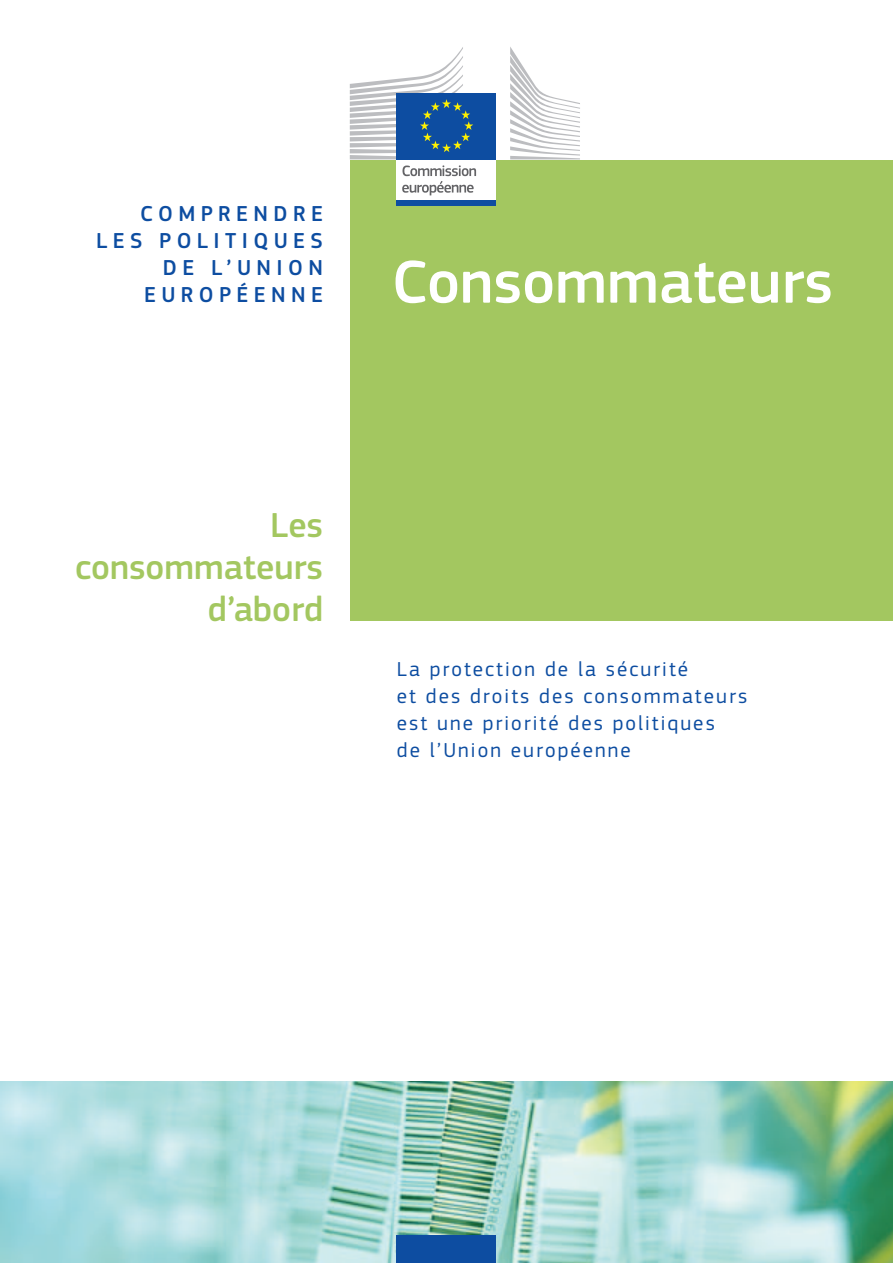
<style>
.page{position:relative;width:893px;height:1263px;background:#fff}
.page>*{position:absolute;margin:0;border:0;box-sizing:border-box;transform-origin:0 0}
.CV_Heading01{font:500 63px "EC Square Sans Pro";color:#fff}
.CV_Heading02{font:500 36px/42px "EC Square Sans Pro";color:#a3c760;text-align:right}
.CV_Heading04{font:500 22.5px/27px "EC Square Sans Pro";letter-spacing:.24em;color:#0d4da1;text-align:right}
.CV_Heading03{font:21px/27px "EC Square Sans Pro";letter-spacing:.1em;color:#0d4da1}
</style>
<div class="page">
<div style="left:350px;top:160px;width:543px;height:461px;background:#a3c760"></div>
<img style="left:0;top:1081px;width:893px;height:182px">
<div style="left:397px;top:157px;width:99px;height:45px;background:#fff"></div>
<div style="left:397px;top:93px;width:99px;height:66px;background:#0d4da1"></div>
<svg style="left:350px;top:47px;width:123px;height:112px"></svg>
<div style="left:397px;top:200px;width:99px;height:6px;background:#0d4da1"></div>
<svg style="left:510px;top:47px;width:70px;height:112px"></svg>
<svg style="left:402px;top:165px;width:74px;height:30px"></svg>
<div style="left:397px;top:1236px;width:99px;height:27px;background:#0d4da1"></div>
<p class="CV_Heading04" style="left:96px;top:201px;width:228px">COMPRENDRE<br>LES POLITIQUES<br>DE L’UNION<br>EUROPÉENNE</p>
<p class="CV_Heading01" style="left:392px;top:245px;width:443px">Consommateurs</p>
<p class="CV_Heading02" style="left:75px;top:505px;width:250px">Les consommateurs d’abord</p>
<p class="CV_Heading03" style="left:397px;top:655px;width:352px">La protection de la sécurité<br>et des droits des consommateurs est une priorité des politiques<br>de l’Union européenne</p>
</div>
